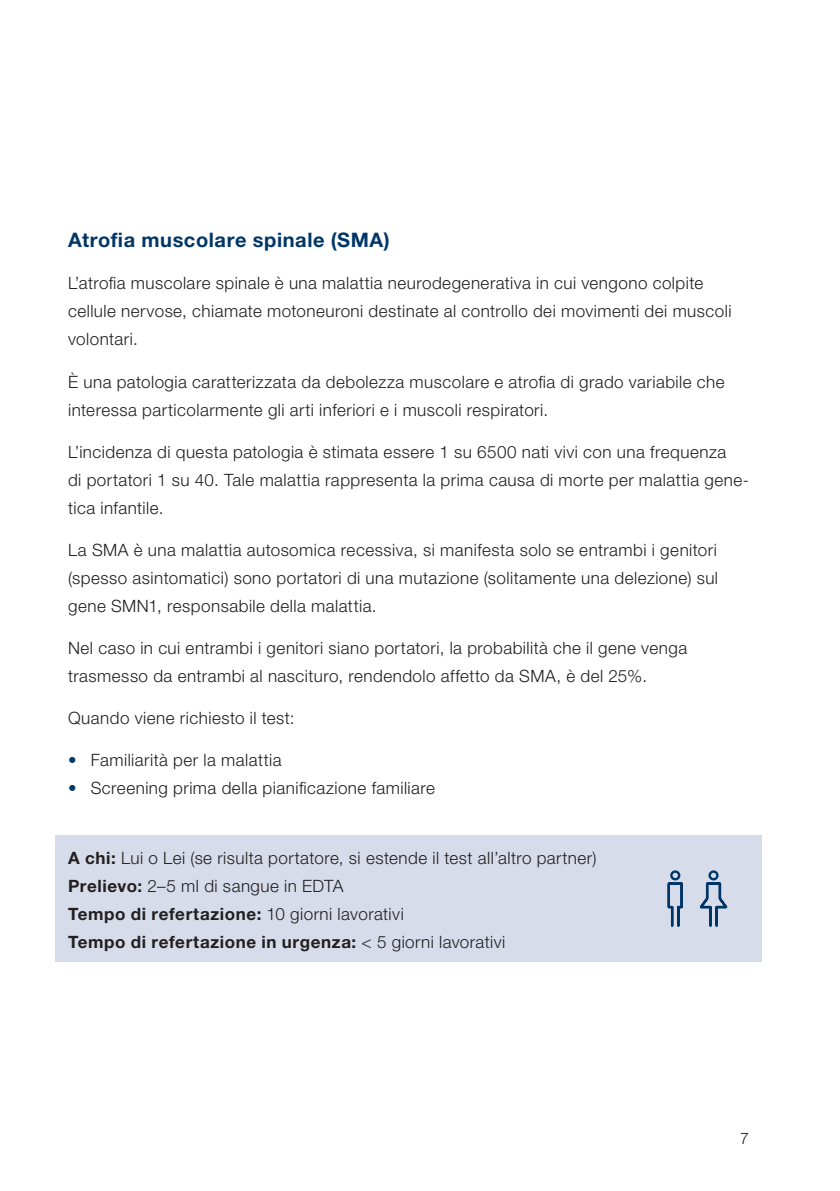
<style>
.page{position:relative;width:840px;height:1191px;background:#fff}
.page>*{position:absolute;margin:0;border:0;box-sizing:border-box;transform-origin:0 0}
.Subheadline{font:700 20px "Helvetica Neue LT Std";letter-spacing:.03em;color:#003667}
.Copytext{font:300 17px/28px "Helvetica Neue LT Std";letter-spacing:.03em;color:#231f20}
.t1{font:300 16px "Helvetica Neue LT Std";color:#231f20}
.s1{color:#003667}
.s2{font-weight:700}
</style>
<div class="page">
<div style="left:55px;top:835px;width:706px;height:126px;background:#d6dce9"></div>
<svg style="left:699px;top:870px;width:29px;height:57px"></svg>
<svg style="left:667px;top:870px;width:16px;height:57px"></svg>
<p class="Subheadline" style="left:68px;top:228px;width:323px">Atrofia muscolare spinale (SMA)</p>
<p class="Copytext" style="left:68px;top:269px;width:664px">L’atrofia muscolare spinale è una malattia neurodegenerativa in cui vengono colpite cellule nervose, chiamate motoneuroni destinate al controllo dei movimenti dei muscoli volontari.</p>
<p class="Copytext" style="left:68px;top:367px;width:657px">È una patologia caratterizzata da debolezza muscolare e atrofia di grado variabile che interessa particolarmente gli arti inferiori e i muscoli respiratori.</p>
<p class="Copytext" style="left:68px;top:437px;width:682px">L’incidenza di questa patologia è stimata essere 1 su 6500 nati vivi con una frequenza<br>di portatori 1 su 40. Tale malattia rappresenta la prima causa di morte per malattia gene&shy;tica infantile.</p>
<p class="Copytext" style="left:68px;top:535px;width:651px;text-align:justify">La SMA è una malattia autosomica recessiva, si manifesta solo se entrambi i genitori (spesso asintomatici) sono portatori di una mutazione (solitamente una delezione) sul gene SMN1, responsabile della malattia.</p>
<p class="Copytext" style="left:68px;top:633px;width:620px">Nel caso in cui entrambi i genitori siano portatori, la probabilità che il gene venga trasmesso da entrambi al nascituro, rendendolo affetto da SMA, è del 25%.</p>
<p class="Copytext" style="left:68px;top:703px;width:228px">Quando viene richiesto il test:</p>
<p class="Copytext" style="left:68px;top:745px;width:215px"><span class="s1">•</span> Familiarità per la malattia</p>
<p class="Copytext" style="left:68px;top:773px;width:368px"><span class="s1">•</span> Screening prima della pianificazione familiare</p>
<p class="Copytext" style="left:68px;top:843px;width:530px"><span class="s2">A chi:</span> Lui o Lei (se risulta portatore, si estende il test all’altro partner)<br><span class="s2">Prelievo:</span> 2–5 ml di sangue in EDTA<br><span class="s2">Tempo di refertazione:</span> 10 giorni lavorativi<br><span class="s2">Tempo di refertazione in urgenza:</span> &lt; 5 giorni lavorativi</p>
<p class="t1" style="left:739px;top:1128px;width:10px">7</p>
</div>
